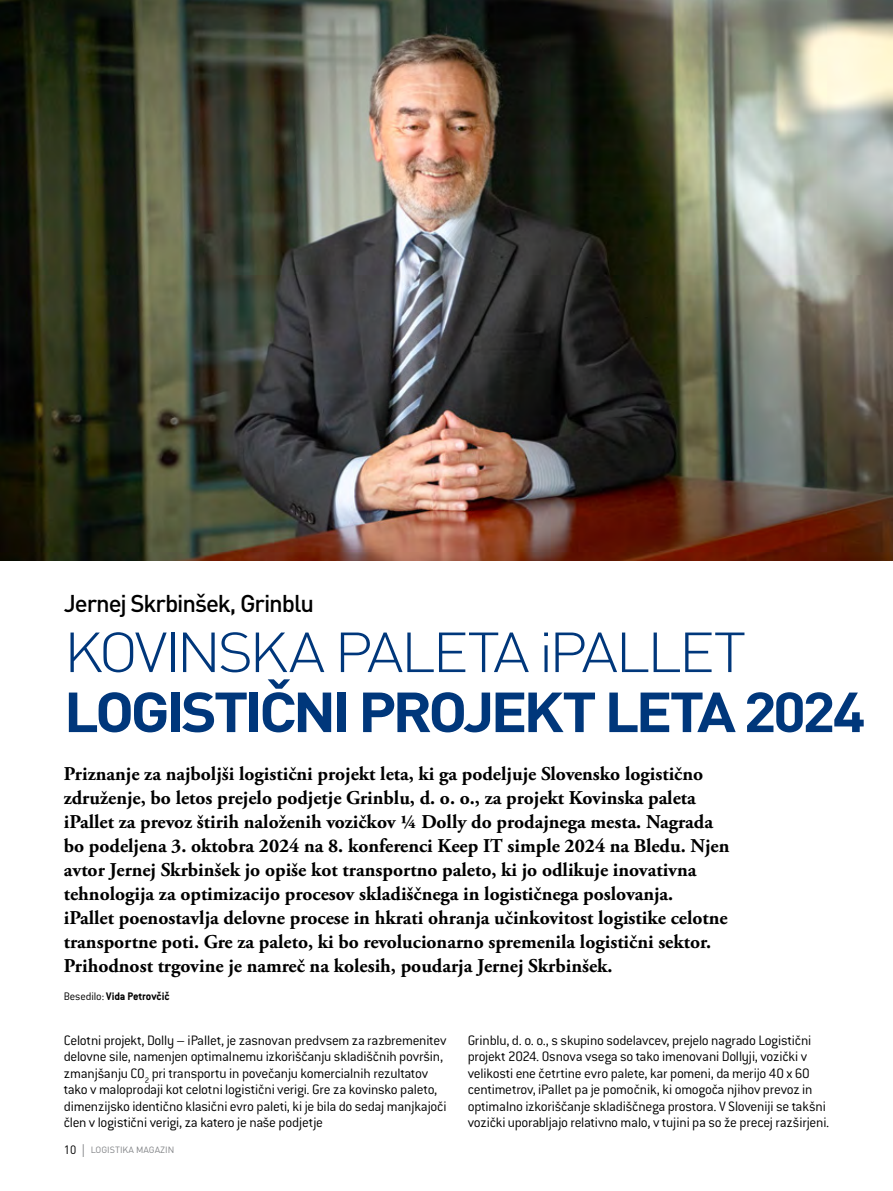
<style>
.page{position:relative;width:893px;height:1191px;background:#fff}
.page>*{position:absolute;margin:0;border:0;box-sizing:border-box;transform-origin:0 0}
.t1{font:700 55.5px "DIN";letter-spacing:-.065em;color:#00377b;scale:1.1 1}
.t2{font:300 55.5px "DIN";letter-spacing:-.055em;color:#00377b;scale:1.1 1}
.t3{font:500 24px "DIN";letter-spacing:-.045em;color:#000}
.t4{font:700 19.5px/24px "Adobe Garamond Pro";color:#000}
.t5{font:300 15px/16.5px "Conduit ITCW02";letter-spacing:-.015em;color:#000}
.t6{font:700 12px "Conduit ITCW02";color:#000}
.t7{font:9px "DIN";color:#808285}
.s1{font-weight:300}
.s2{font-size:12px;color:#000}
.s3{font-family:"Conduit ITCW02";font-weight:300;font-size:20.4px}
</style>
<div class="page">
<img style="left:0;top:0;width:893px;height:561px">
<h2 class="t3" style="left:64px;top:588px;width:252px">Jernej Skrbinšek, Grinblu</h2>
<h1 class="t2" style="left:64px;top:618px;width:622px">KOVINSK A PALETA IPALLET</h1>
<h1 class="t1" style="left:64px;top:675px;width:730px">LOGISTIČNI PROJEKT LETA 2024</h1>
<p class="t4" style="left:64px;top:762px;width:667px">Priznanje za najboljši logistični projekt leta, ki ga podeljuje Slovensko logistično združenje, bo letos prejelo podjetje Grinblu, d. o. o., za projekt Kovinska paleta iPallet za prevoz štirih naloženih vozičkov ¼ Dolly do prodajnega mesta. Nagrada bo podeljena 3. oktobra 2024 na 8. konferenci Keep IT simple 2024 na Bledu. Njen avtor Jernej Skrbinšek jo opiše kot transportno paleto, ki jo odlikuje inovativna tehnologija za optimizacijo procesov skladiščnega in logističnega poslovanja.<br>iPallet poenostavlja delovne procese in hkrati ohranja učinkovitost logistike celotne transportne poti. Gre za paleto, ki bo revolucionarno spremenila logistični sektor.<br>Prihodnost trgovine je namreč na kolesih, poudarja Jernej Skrbinšek.</p>
<p class="t6" style="left:64px;top:989px;width:107px"><span class="s1">Besedilo:</span> Vida Petrovčič</p>
<p class="t5" style="left:64px;top:1031px;width:384px">Celotni projekt, Dolly – iPallet, je zasnovan predvsem za razbremenitev delovne sile, namenjen optimalnemu izkoriščanju skladiščnih površin, zmanjšanju CO<sub>2</sub> pri transportu in povečanju komercialnih rezultatov tako v maloprodaji kot celotni logistični verigi. Gre za kovinsko paleto, dimenzijsko identično klasični evro paleti, ki je bila do sedaj manjkajoči člen v logistični verigi, za katero je naše podjetje</p>
<p class="t5" style="left:468px;top:1031px;width:363px">Grinblu, d. o. o., s skupino sodelavcev, prejelo nagrado Logistični projekt 2024. Osnova vsega so tako imenovani Dollyji, vozički v velikosti ene četrtine evro palete, kar pomeni, da merijo 40 x 60 centimetrov, iPallet pa je pomočnik, ki omogoča njihov prevoz in optimalno izkoriščanje skladiščnega prostora. V Sloveniji se takšni vozički uporabljajo relativno malo, v tujini pa so že precej razširjeni.</p>
<p class="t7" style="left:64px;top:1144px;width:112px"><span class="s2">10</span> <span class="s3">l</span> LOGISTIKA MAGAZIN</p>
</div>
